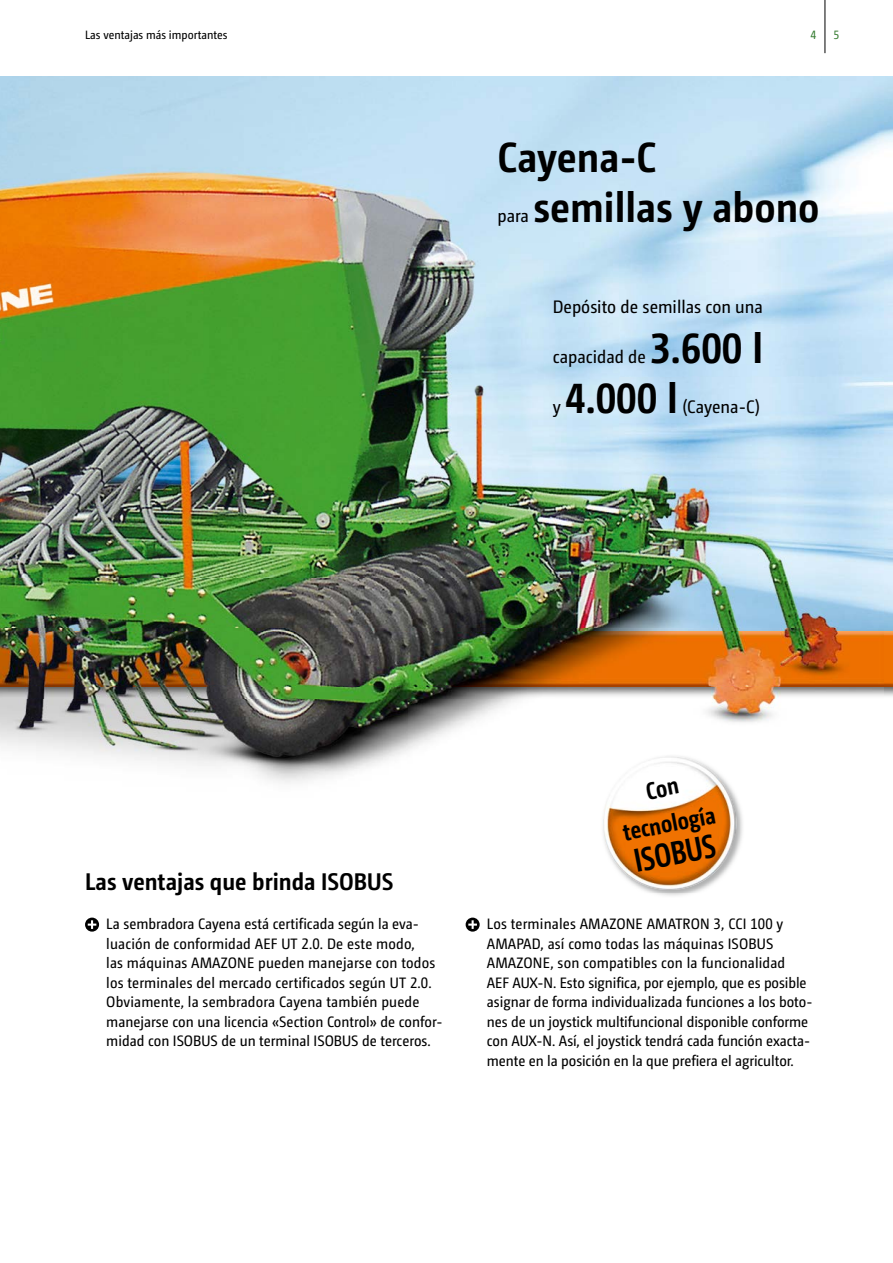
<style>
.page{position:relative;width:893px;height:1263px;background:#fff}
.page>*{position:absolute;margin:0;border:0;box-sizing:border-box;transform-origin:0 0}
.Subhead_regular{font:700 42px "Camingo Dos Pro S Cd";color:#000}
.t1{font:700 33px "Camingo Dos Pro Cd";color:#000;scale:.9 1}
.Head{font:700 24px "Camingo Dos Pro S Cd";color:#000}
.t2{font:700 24px/36px "Camingo Dos Pro Cd";color:#000;text-align:center}
.Subhead_regular-2{font:18px "Camingo Dos Pro S Cd";color:#000}
.Body{font:15px/19.5px "Camingo Dos Pro S Cd";color:#000}
.Kolumnentitel{font:12px "Camingo Dos Pro S Cd";color:#000}
.t3{font:12px "Camingo Dos Pro S Cd";color:#387d33}
</style>
<div class="page">
<img style="left:0;top:698px;width:523px;height:85px">
<svg style="left:883px;top:629px;width:10px;height:3px"></svg>
<svg style="left:883px;top:685px;width:10px;height:2px"></svg>
<img style="left:883px;top:632px;width:10px;height:53px">
<img style="left:603px;top:788px;width:140px;height:108px">
<img style="left:0;top:0;width:883px;height:698px">
<img style="left:680px;top:698px;width:96px;height:90px">
<img style="left:602px;top:756px;width:134px;height:134px;border-radius:67px">
<hr style="left:825px;top:0;width:1px;height:53px;background:#000">
<svg style="left:85px;top:917px;width:14px;height:15px"></svg>
<svg style="left:466px;top:917px;width:14px;height:15px"></svg>
<p class="Kolumnentitel" style="left:85px;top:28px;width:144px">Las ventajas más importantes</p>
<p class="t3" style="left:810px;top:28px;width:7px">4</p>
<p class="t3" style="left:833px;top:28px;width:7px">5</p>
<p class="Subhead_regular" style="left:497px;top:132px;width:160px">Cayena-C</p>
<p class="Subhead_regular-2" style="left:497px;top:205px;width:33px">para</p>
<p class="Subhead_regular" style="left:533px;top:182px;width:288px">semillas y abono</p>
<p class="Subhead_regular-2" style="left:553px;top:296px;width:212px">Depósito de semillas con una</p>
<p class="Subhead_regular-2" style="left:553px;top:346px;width:95px">capacidad de</p>
<p class="Subhead_regular" style="left:650px;top:323px;width:114px">3.600 l</p>
<p class="Subhead_regular" style="left:565px;top:373px;width:114px">4.000 l</p>
<p class="Subhead_regular-2" style="left:553px;top:396px;width:10px">y</p>
<p class="Subhead_regular-2" style="left:682px;top:396px;width:79px">(Cayena-C)</p>
<p class="Head" style="left:85px;top:867px;width:310px">Las ventajas que brinda ISOBUS</p>
<p class="t2" style="left:613px;top:779px;width:95px;rotate:-11deg">Con tecnología</p>
<p class="t1" style="left:631px;top:841px;width:93px;rotate:-11deg">ISOBUS</p>
<p class="Body" style="left:106px;top:914px;width:338px">La sembradora Cayena está certificada según la eva&shy;luación de conformidad AEF UT 2.0. De este modo,<br>las máquinas AMAZONE pueden manejarse con todos los terminales del mercado certificados según UT 2.0.<br>Obviamente, la sembradora Cayena también puede manejarse con una licencia «Section Control» de confor&shy;midad con ISOBUS de un terminal ISOBUS de terceros.</p>
<p class="Body" style="left:487px;top:914px;width:327px">Los terminales AMAZONE AMATRON 3, CCI 100 y AMAPAD, así como todas las máquinas ISOBUS AMAZONE, son compatibles con la funcionalidad<br>AEF AUX-N. Esto significa, por ejemplo, que es posible asignar de forma individualizada funciones a los boto&shy;nes de un joystick multifuncional disponible conforme con AUX-N. Así, el joystick tendrá cada función exacta&shy;mente en la posición en la que prefiera el agricultor.</p>
</div>
